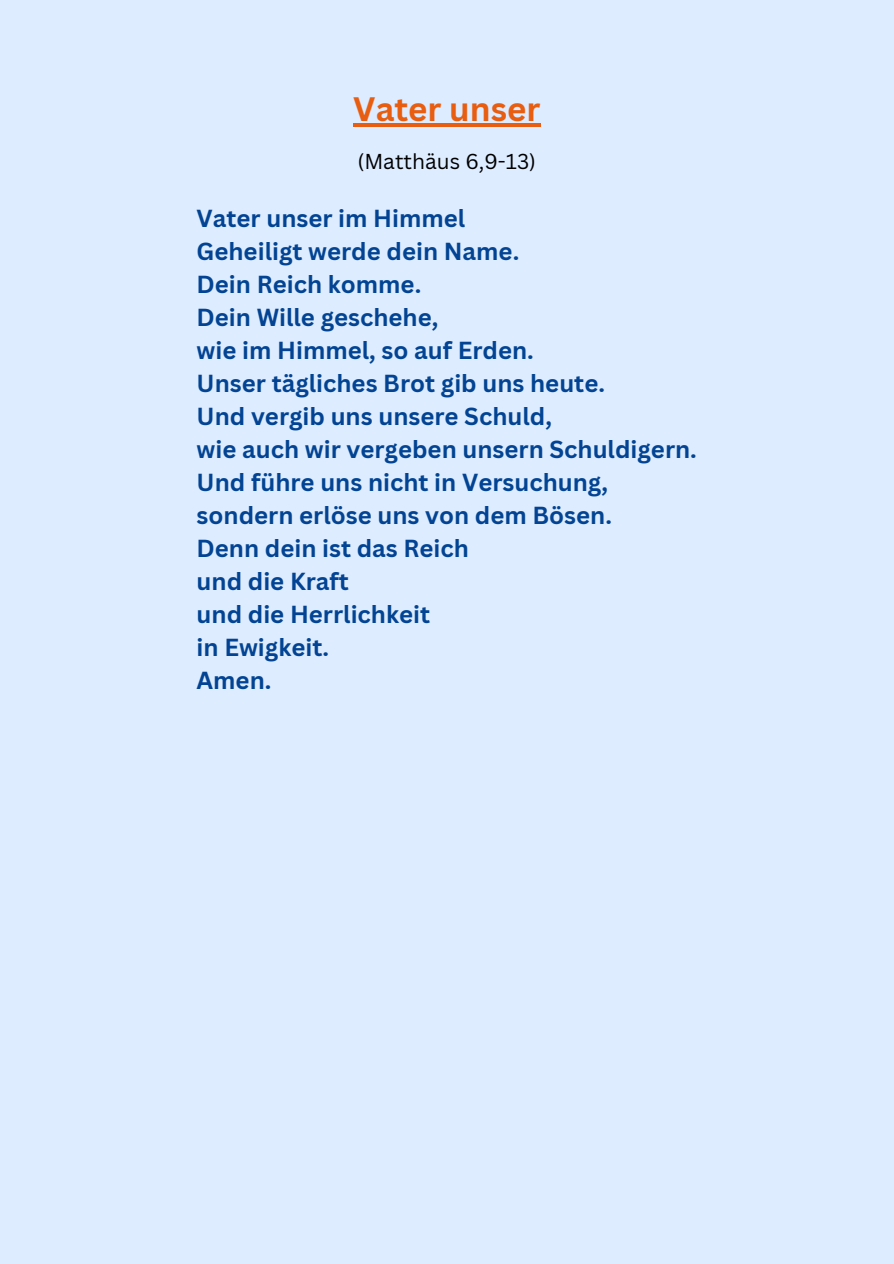
<style>
.page{position:relative;width:894px;height:1264px;background:#fff}
.page>*{position:absolute;margin:0;border:0;box-sizing:border-box;transform-origin:0 0}
.t1{font:700 33px "Canva Sans";color:#e85d10}
.t2{font:700 24px/33px "Canva Sans";color:#024493}
.t3{font:21px "Canva Sans";color:#000}
</style>
<div class="page">
<div style="left:0;top:0;width:893px;height:1263px;background:#ddecff"></div>
<hr style="left:353px;top:123px;width:187px;height:3px;background:#e85d10">
<h1 class="t1" style="left:353px;top:86px;width:188px">Vater unser</h1>
<p class="t3" style="left:357px;top:147px;width:180px">(Matthäus 6,9-13)</p>
<h2 class="t2" style="left:196px;top:201px;width:501px">Vater unser im Himmel<br>Geheiligt werde dein Name.<br>Dein Reich komme.<br>Dein Wille geschehe,<br>wie im Himmel, so auf Erden.<br>Unser tägliches Brot gib uns heute.<br>Und vergib uns unsere Schuld,<br>wie auch wir vergeben unsern Schuldigern.<br>Und führe uns nicht in Versuchung, sondern erlöse uns von dem Bösen.<br>Denn dein ist das Reich<br>und die Kraft<br>und die Herrlichkeit<br>in Ewigkeit.<br>Amen.</h2>
</div>
